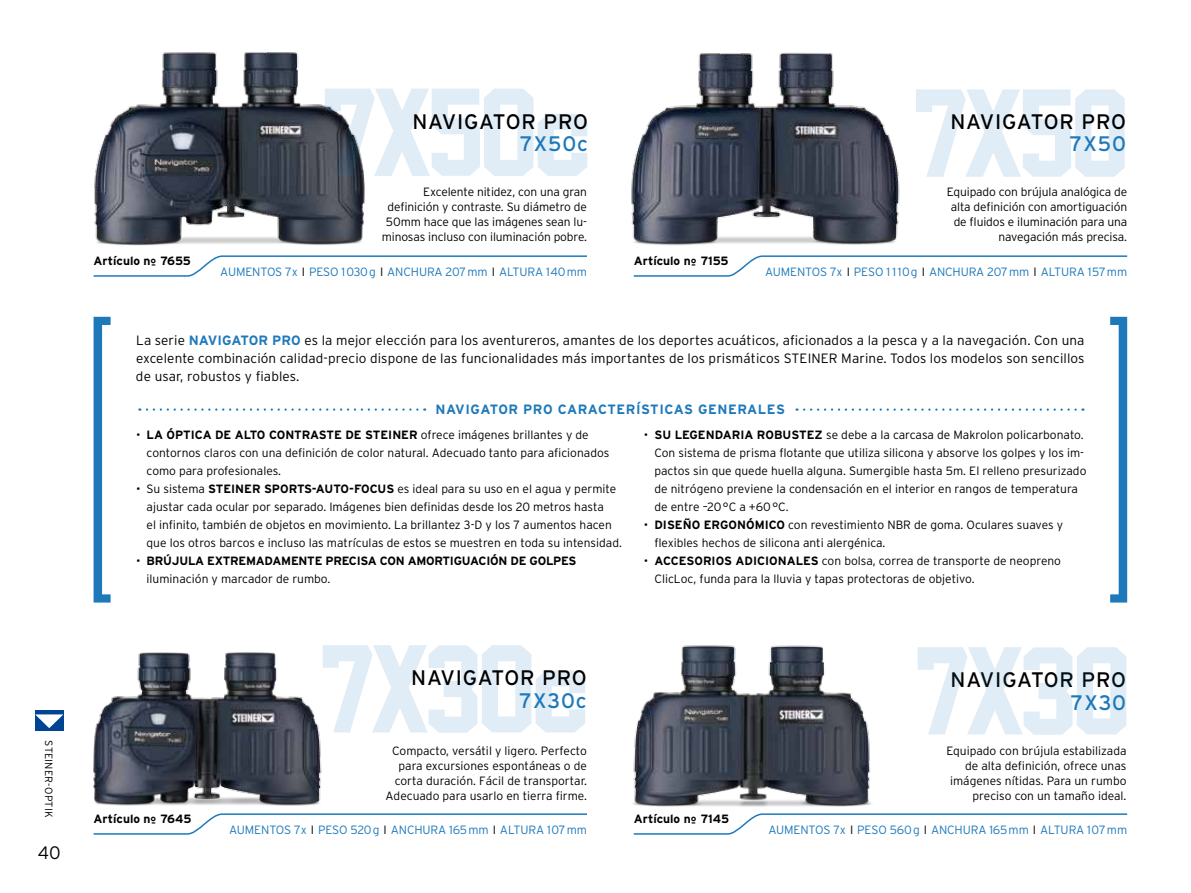
<style>
.page{position:relative;width:1191px;height:893px;background:#fff}
.page>*{position:absolute;margin:0;border:0;box-sizing:border-box;transform-origin:0 0}
.t1{font:21px "Interstate";letter-spacing:.04em;color:#000}
.t2{font:21px "Interstate";letter-spacing:.04em;color:#1e79ba}
.t3{font:300 18px "Interstate";color:#000}
.t4{font:300 13.5px/18px "Interstate";letter-spacing:.01em;color:#000;text-align:justify}
.t5{font:700 13.5px "Interstate";letter-spacing:.04em;color:#1e79ba}
.t6{font:300 12px/15px "Interstate";letter-spacing:-.01em;color:#000}
.t7{font:300 12px "Interstate";letter-spacing:-.01em;color:#1e79ba}
.t8{font:700 12px "Interstate";letter-spacing:-.005em;color:#000}
.t9{font:300 10.5px "Interstate";letter-spacing:.02em;color:#000}
.s1{color:#000}
.s2{font-weight:700;color:#1e79ba}
.s3{font-weight:700}
.s4{font-weight:300}
</style>
<div class="page">
<svg style="left:94px;top:317px;width:17px;height:286px"></svg>
<svg style="left:1110px;top:317px;width:17px;height:286px"></svg>
<img style="left:632px;top:645px;width:240px;height:162px">
<img style="left:93px;top:652px;width:229px;height:154px">
<img style="left:631px;top:52px;width:269px;height:194px">
<svg style="left:796px;top:408px;width:279px;height:3px"></svg>
<svg style="left:139px;top:408px;width:278px;height:3px"></svg>
<svg style="left:93px;top:255px;width:494px;height:22px"></svg>
<svg style="left:633px;top:255px;width:495px;height:22px"></svg>
<svg style="left:93px;top:813px;width:494px;height:22px"></svg>
<svg style="left:633px;top:813px;width:495px;height:22px"></svg>
<img style="left:93px;top:52px;width:284px;height:217px">
<svg style="left:916px;top:89px;width:208px;height:88px"></svg>
<svg style="left:325px;top:89px;width:262px;height:87px"></svg>
<svg style="left:323px;top:645px;width:262px;height:88px"></svg>
<svg style="left:918px;top:647px;width:208px;height:88px"></svg>
<div style="left:35px;top:711px;width:28px;height:20px;background:#004494"></div>
<svg style="left:35px;top:714px;width:28px;height:14px"></svg>
<p class="t9" style="left:55px;top:740px;width:78px;rotate:90deg">steiner-optik</p>
<h2 class="t3" style="left:38px;top:843px;width:25px">40</h2>
<h1 class="t1" style="left:412px;top:110px;width:174px">NAVIGATOR PRO</h1>
<h1 class="t2" style="left:520px;top:132px;width:69px">7X50C</h1>
<h1 class="t1" style="left:950px;top:110px;width:174px">NAVIGATOR PRO</h1>
<h1 class="t2" style="left:1069px;top:132px;width:58px">7X50</h1>
<p class="t8" style="left:94px;top:254px;width:99px">ARTÍCULO N<sub>°</sub><sub>-</sub> 7655</p>
<p class="t6" style="left:382px;top:184px;width:207px;text-align:right">Excelente nitidez, con una gran definición y contraste. Su diámetro de 50mm hace que las imágenes sean lu&shy;minosas incluso con iluminación pobre.</p>
<p class="t6" style="left:947px;top:184px;width:182px;text-align:right">Equipado con brújula analógica de alta definición con amortiguación de fluidos e iluminación para una navegación más precisa.</p>
<p class="t7" style="left:220px;top:265px;width:9px">AUM</p>
<p class="t7" style="left:245px;top:265px;width:343px">ENTOS 7x <span class="s1">I</span> Peso 1030g <span class="s1">I</span> Anchura 207mm <span class="s1">I</span> Altura 140mm</p>
<p class="t8" style="left:634px;top:254px;width:96px">ARTÍCULO N<sub>°</sub><sub>-</sub> 7155</p>
<p class="t7" style="left:765px;top:265px;width:9px">AUM</p>
<p class="t7" style="left:790px;top:265px;width:338px">ENTOS 7x <span class="s1">I</span> Peso 1 1 10g <span class="s1">I</span> Anchura 207mm <span class="s1">I</span> Altura 157mm</p>
<p class="t4" style="left:136px;top:331px;width:950px">La serie <span class="s2">NAVIGATOR PRO</span> es la mejor elección para los aventureros, amantes de los deportes acuáticos, aficionados a la pesca y a la navegación. Con una excelente combinación calidad-precio dispone de las funcionalidades más importantes de los prismáticos Steiner Marine. Todos los modelos son sencillos de usar, robustos y fiables.</p>
<p class="t5" style="left:435px;top:402px;width:349px">NAVIGATOR PRO CARACTERÍSTICAS GENERALES</p>
<p class="t6" style="left:147px;top:426px;width:464px;line-height:18px;text-indent:-10px">• <span class="s3">LA ÓPTICA DE ALTO CONTRASTE DE STEINER</span> ofrece imágenes brillantes y de contornos claros con una definición de color natural. Adecuado tanto para aficionados como para profesionales.</p>
<p class="t6" style="left:136px;top:482px;width:95px">• Su sistema <span class="s3">STEINE</span></p>
<p class="t8" style="left:252px;top:482px;width:45px">R SPORTS</p>
<p class="t6" style="left:654px;top:426px;width:433px;line-height:18px;text-indent:-10px">• <span class="s3">SU LEGENDARIA ROBUSTEZ</span> se debe a la carcasa de Makrolon policarbonato.<br>Con sistema de prisma flotante que utiliza silicona y absorve los golpes y los im&shy;pactos sin que quede huella alguna. Sumergible hasta 5m. El relleno presurizado de nitrógeno previene la condensación en el interior en rangos de temperatura de entre –20°C a +60°C.</p>
<p class="t6" style="left:644px;top:518px;width:247px">• <span class="s3">DISEÑO ERGONÓMICO</span> con revestimiento NBR</p>
<p class="t6" style="left:914px;top:518px;width:150px">de goma. Oculares suaves y</p>
<p class="t6" style="left:654px;top:536px;width:232px">flexibles hechos de silicona anti alergénica.</p>
<p class="t8" style="left:644px;top:554px;width:20px"><span class="s4">•</span> ACC</p>
<p class="t6" style="left:147px;top:480px;width:477px;line-height:18px;text-indent:165px"><span class="s3">-AUTO-FOCUS</span> es ideal para su uso en el agua y permite ajustar cada ocular por separado. I mágenes bien definidas desde los 20 metros hasta<br>el infinito, también de objetos en movimiento. La brillantez 3-D y los 7 aumentos hacen que los otros barcos e incluso las matrículas de estos se muestren en toda su intensidad.</p>
<p class="t8" style="left:136px;top:554px;width:88px"><span class="s4">•</span> BRÚJULA EXTR</p>
<p class="t8" style="left:238px;top:554px;width:338px">EMADAMENTE PRECISA CON AMORTIGUACIÓN DE GOLPES</p>
<p class="t6" style="left:147px;top:572px;width:185px">iluminación y marcador de rumbo.</p>
<p class="t6" style="left:654px;top:552px;width:408px;line-height:18px;text-indent:25px"><span class="s3">ESORIOS ADICIONALES</span> con bolsa, correa de transporte de neopreno<br>ClicLoc, funda para la lluvia y tapas protectoras de objetivo.</p>
<h1 class="t1" style="left:411px;top:666px;width:174px">NAVIGATOR PRO</h1>
<h1 class="t2" style="left:519px;top:689px;width:69px">7X30C</h1>
<h1 class="t1" style="left:950px;top:668px;width:174px">NAVIGATOR PRO</h1>
<h1 class="t2" style="left:1070px;top:691px;width:57px">7X30</h1>
<p class="t8" style="left:94px;top:812px;width:99px">ARTÍCULO N<sub>°</sub><sub>-</sub> 7645</p>
<p class="t6" style="left:386px;top:743px;width:203px;text-align:right">Compacto, versátil y ligero. Perfecto para excursiones espontáneas o de corta duración. Fácil de transportar.<br>Adecuado para usarlo en tierra firme.</p>
<p class="t6" style="left:946px;top:743px;width:182px;text-align:right">Equipado con brújula estabilizada de alta definición, ofrece unas imágenes nítidas. Para un rumbo preciso con un tamaño ideal.</p>
<p class="t7" style="left:229px;top:823px;width:9px">AUM</p>
<p class="t7" style="left:254px;top:823px;width:334px">ENTOS 7x <span class="s1">I</span> Peso 520g <span class="s1">I</span> Anchura 165mm <span class="s1">I</span> Altura 107mm</p>
<p class="t8" style="left:634px;top:812px;width:97px">ARTÍCULO N<sub>°</sub><sub>-</sub> 7145</p>
<p class="t7" style="left:768px;top:823px;width:9px">AUM</p>
<p class="t7" style="left:793px;top:823px;width:335px">ENTOS 7x <span class="s1">I</span> Peso 560g <span class="s1">I</span> Anchura 165mm <span class="s1">I</span> Altura 107mm</p>
</div>
